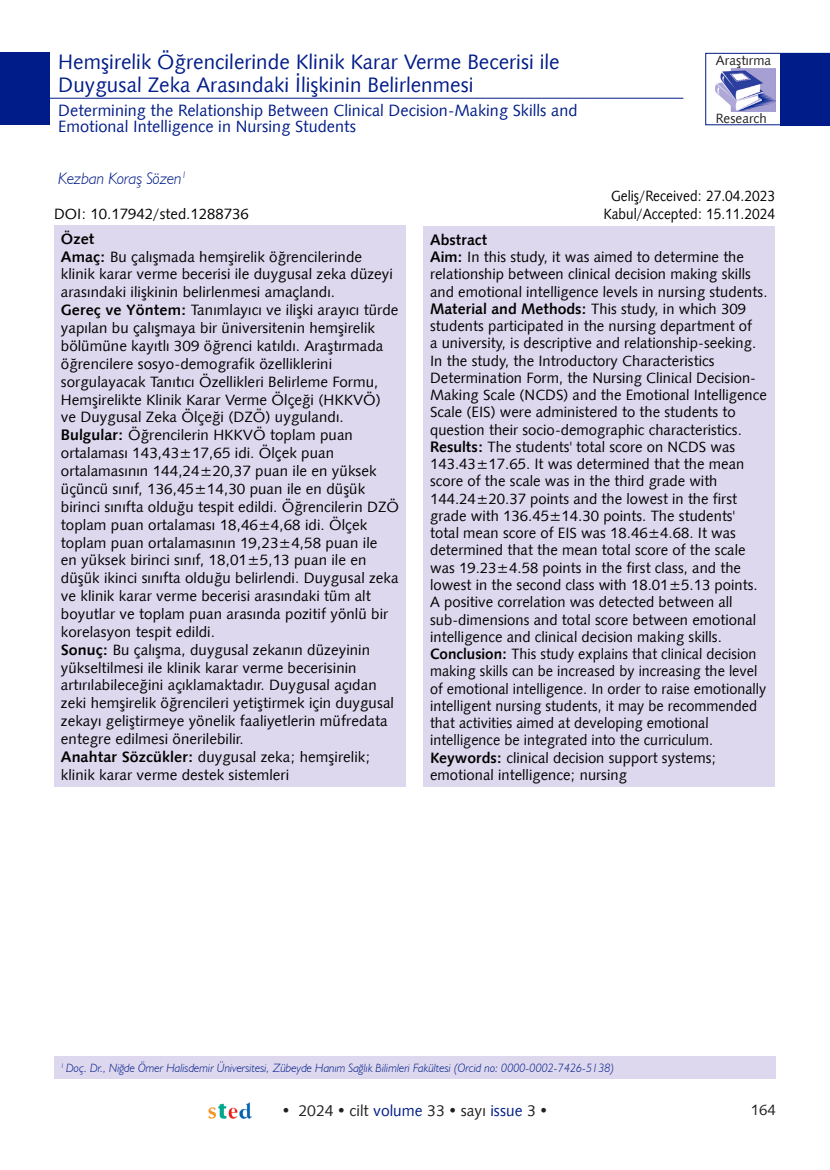
<style>
.page{position:relative;width:830px;height:1170px;background:#fff}
.page>*{position:absolute;margin:0;border:0;box-sizing:border-box;transform-origin:0 0}
.t1{font:21px "Humanist 531 BT Roman A";color:#001c88}
.t2{font:16.5px/16.5px "Humanist 531 BT Roman A";color:#001c88}
.t3{font:italic 300 16.5px "Humanist 521 BT";color:#001c88}
.t4{font:15.75px "Humanist 531 BT Roman A";color:#231f20}
.STED_Metin{font:15px/17.2px "Humanist 531 BT Roman A";color:#000}
.STED_Metin-2{font:15px "Humanist 531 BT Roman A";color:#000;scale:.92 1}
.STED_Metin-3{font:15px "Humanist 531 BT Bold A";color:#000}
.t5{font:15px "Humanist 531 BT Roman A";color:#231f20}
.t6{font:13.5px "Humanist 531 BT Roman A";color:#231f20}
.t7{font:italic 300 12px "Humanist 521 BT";color:#001c88}
.s1{font-family:"Humanist 531 BT Bold A"}
.s2{color:#001c88}
</style>
<div class="page">
<img style="left:209px;top:1102px;width:42px;height:16px">
<div style="left:705px;top:53px;width:124px;height:72px;border:1px solid #001c88"></div>
<hr style="left:44px;top:98px;width:639px;height:1px;background:#001c88">
<div style="left:0;top:53px;width:50px;height:72px;background:#001c88"></div>
<img style="left:715px;top:69px;width:59px;height:43px">
<div style="left:423px;top:226px;width:351px;height:560px;background:#ddd8ee"></div>
<div style="left:54px;top:225px;width:352px;height:561px;background:#ddd8ee"></div>
<div style="left:54px;top:1055px;width:721px;height:23px;background:#ddd8ee"></div>
<div style="left:779px;top:53px;width:50px;height:72px;background:#001c88"></div>
<p class="t1" style="left:58px;top:48px;width:502px">Hemşirelik Öğrencilerinde Klinik Karar Verme Becerisi ile</p>
<p class="t1" style="left:58px;top:72px;width:416px">Duygusal Zeka Arasındaki İlişkinin Belirlenmesi</p>
<p class="t2" style="left:58px;top:101px;width:520px">Determining the Relationship Between Clinical Decision-Making Skills and<br>Emotional Intelligence in Nursing Students</p>
<p class="t3" style="left:58px;top:168px;width:130px">Kezban Koraş Sözen<sup>1</sup></p>
<p class="STED_Metin" style="left:54px;top:204px;width:196px">DOI: 10.17942/sted.1288736</p>
<p class="t6" style="left:715px;top:52px;width:57px">Araştırma</p>
<p class="t6" style="left:715px;top:109px;width:52px">Research</p>
<p class="STED_Metin-2" style="left:610px;top:186px;width:180px">Geliş/Received: 27.04.2023</p>
<p class="STED_Metin-2" style="left:603px;top:204px;width:188px">Kabul/Accepted: 15.11.2024</p>
<p class="STED_Metin-3" style="left:61px;top:229px;width:35px">Özet</p>
<p class="STED_Metin" style="left:61px;top:247px;width:333px;line-height:17.9px"><span class="s1">Amaç:</span> Bu çalışmada hemşirelik öğrencilerinde klinik karar verme becerisi ile duygusal zeka düzeyi arasındaki ilişkinin belirlenmesi amaçlandı.</p>
<p class="STED_Metin" style="left:61px;top:301px;width:339px;line-height:17.9px"><span class="s1">Gereç ve Yöntem:</span> Tanımlayıcı ve ilişki arayıcı türde yapılan bu çalışmaya bir üniversitenin hemşirelik bölümüne kayıtlı 309 öğrenci katıldı. Araştırmada öğrencilere sosyo-demografik özelliklerini sorgulayacak Tanıtıcı Özellikleri Belirleme Formu, Hemşirelikte Klinik Karar Verme Ölçeği (HKKVÖ) ve Duygusal Zeka Ölçeği (DZÖ) uygulandı.</p>
<p class="STED_Metin" style="left:61px;top:426px;width:339px;line-height:17.9px"><span class="s1">Bulgular:</span> Öğrencilerin HKKVÖ toplam puan ortalaması 143,43±17,65 idi. Ölçek puan ortalamasının 144,24±20,37 puan ile en yüksek üçüncü sınıf, 136,45±14,30 puan ile en düşük birinci sınıfta olduğu tespit edildi. Öğrencilerin DZÖ toplam puan ortalaması 18,46±4,68 idi. Ölçek toplam puan ortalamasının 19,23±4,58 puan ile<br>en yüksek birinci sınıf, 18,01±5,13 puan ile en düşük ikinci sınıfta olduğu belirlendi. Duygusal zeka ve klinik karar verme becerisi arasındaki tüm alt boyutlar ve toplam puan arasında pozitif yönlü bir korelasyon tespit edildi.</p>
<p class="STED_Metin" style="left:61px;top:640px;width:334px;line-height:17.9px"><span class="s1">Sonuç:</span> Bu çalışma, duygusal zekanın düzeyinin yükseltilmesi ile klinik karar verme becerisinin artırılabileceğini açıklamaktadır. Duygusal açıdan zeki hemşirelik öğrencileri yetiştirmek için duygusal zekayı geliştirmeye yönelik faaliyetlerin müfredata entegre edilmesi önerilebilir.</p>
<p class="STED_Metin" style="left:61px;top:747px;width:311px;line-height:17.9px"><span class="s1">Anahtar Sözcükler:</span> duygusal zeka; hemşirelik; klinik karar verme destek sistemleri</p>
<p class="STED_Metin-3" style="left:430px;top:230px;width:59px">Abstract</p>
<p class="STED_Metin" style="left:430px;top:248px;width:339px"><span class="s1">Aim:</span> In this study, it was aimed to determine the relationship between clinical decision making skills and emotional intelligence levels in nursing students.</p>
<p class="STED_Metin" style="left:430px;top:299px;width:338px"><span class="s1">Material and Methods:</span> This study, in which 309 students participated in the nursing department of<br>a university, is descriptive and relationship-seeking.<br>In the study, the Introductory Characteristics Determination Form, the Nursing Clinical Decision-Making Scale (NCDS) and the Emotional Intelligence Scale (EIS) were administered to the students to question their socio-demographic characteristics.</p>
<p class="STED_Metin" style="left:430px;top:437px;width:329px"><span class="s1">Results:</span> The students' total score on NCDS was 143.43±17.65. It was determined that the mean score of the scale was in the third grade with 144.24±20.37 points and the lowest in the first grade with 136.45±14.30 points. The students' total mean score of EIS was 18.46±4.68. It was determined that the mean total score of the scale was 19.23±4.58 points in the first class, and the lowest in the second class with 18.01±5.13 points.<br>A positive correlation was detected between all sub-dimensions and total score between emotional intelligence and clinical decision making skills.</p>
<p class="STED_Metin" style="left:430px;top:644px;width:337px"><span class="s1">Conclusion:</span> This study explains that clinical decision making skills can be increased by increasing the level of emotional intelligence. In order to raise emotionally intelligent nursing students, it may be recommended that activities aimed at developing emotional intelligence be integrated into the curriculum.</p>
<p class="STED_Metin" style="left:430px;top:748px;width:288px"><span class="s1">Keywords:</span> clinical decision support systems; emotional intelligence; nursing</p>
<p class="t7" style="left:61px;top:1060px;width:554px"><sup>1</sup> Doç. Dr., Niğde Ömer Halisdemir Üniversitesi, Zübeyde Hanım Sağlık Bilimleri Fakültesi (Orcid no: 0000-0002-7426-5138)</p>
<p class="t4" style="left:282px;top:1100px;width:266px">• 2024 • cilt <span class="s2">volume</span> 33 • sayı <span class="s2">issue</span> 3 •</p>
<p class="t5" style="left:750px;top:1100px;width:27px">164</p>
</div>
